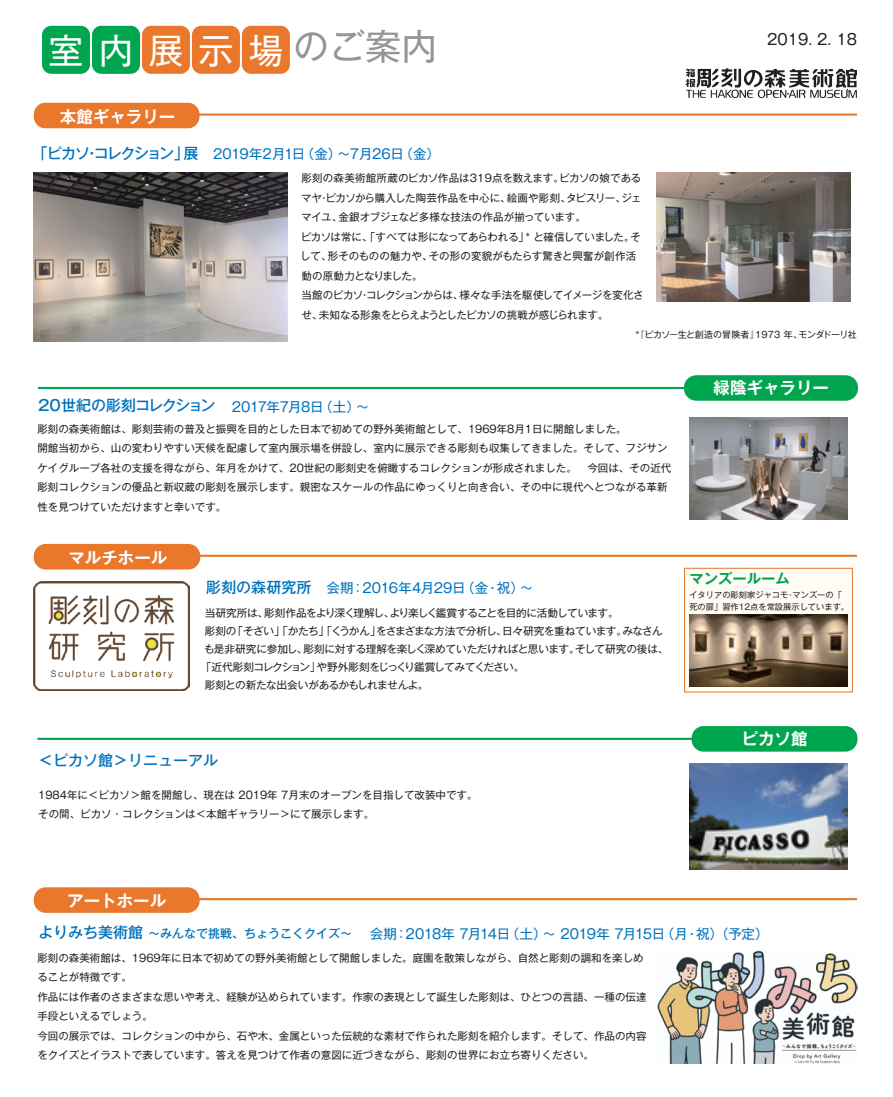
<style>
.page{position:relative;width:893px;height:1097px;background:#fff}
.page>*{position:absolute;margin:0;border:0;box-sizing:border-box;transform-origin:0 0}
.t1{font:34.95px "Gothic MB101 Pro";letter-spacing:.43em;color:#fff}
.t2{font:700 16.5px "Gothic MB101 Pro De";color:#fff}
.t3{font:500 15px "Gothic MB101 Pr 5";letter-spacing:-.03em;color:#0072bc}
.t4{font:500 15px "Gothic MB101 Pro";color:#0072bc}
.t5{font:15px "Gothic MB101 Pro";color:#231f20}
.t6{font:700 14.4px "Gothic MB101 Pro De";color:#00a54f}
.t7{font:13.5px "Gothic MB101 Pro";letter-spacing:-.04em;color:#0072bc}
.t8{font:13.5px "Gothic MB101 Pro";letter-spacing:-.005em;color:#0072bc}
.t9{font:500 12px "Gothic MB101 Pro";color:#0072bc}
.t10{font:10.5px/19.5px "Gothic MB101 Pro";color:#231f20}
.t11{font:10.5px/19.5px "Gothic MB101 Pro";letter-spacing:-.025em;color:#231f20}
.t12{font:10.5px "Gothic MB101 Pro";letter-spacing:-.04em;color:#231f20}
.t13{font:10.5px "Gothic MB101 Pro";letter-spacing:-.06em;color:#231f20}
.t14{font:10.5px "Gothic MB101 Pro";letter-spacing:-.075em;color:#231f20}
.t15{font:10.5px "Gothic MB101 Pro";letter-spacing:-.055em;color:#231f20}
.t16{font:9px "Gothic MB101 Pro";letter-spacing:-.035em;color:#231f20}
.t17{font:8.25px/12px "Gothic MB101 Pro";color:#231f20}
.s1{font-size:36px;color:#939598}
.s2{font-family:"Gothic MB101 Pr 5";font-weight:500;font-size:15px}
.s3{font-family:"Gothic MB101 Pro";font-weight:400;font-size:13.5px}
.s4{font-weight:500;font-size:15px}
.s5{font-size:15px}
</style>
<div class="page">
<hr style="left:183px;top:898px;width:674px;height:2px;background:#e9772c">
<div style="left:34px;top:887px;width:166px;height:25px;background:#e9772c;border-radius:12px"></div>
<hr style="left:37px;top:737px;width:680px;height:2px;background:#00a54f">
<div style="left:692px;top:726px;width:165px;height:25px;background:#00a54f;border-radius:12px"></div>
<img style="left:689px;top:763px;width:159px;height:106px">
<hr style="left:180px;top:554px;width:677px;height:3px;background:#e9772c">
<div style="left:34px;top:544px;width:166px;height:25px;background:#e9772c;border-radius:12px"></div>
<div style="left:684px;top:568px;width:169px;height:124px;background:#fefcf4;border:1px solid #e9772c"></div>
<img style="left:689px;top:614px;width:159px;height:72px">
<svg style="left:686px;top:68px;width:171px;height:30px"></svg>
<div style="left:42px;top:26px;width:48px;height:48px;background:#00a54f;border-radius:9px"></div>
<div style="left:92px;top:26px;width:48px;height:48px;background:#00a54f;border-radius:9px"></div>
<div style="left:142px;top:26px;width:48px;height:48px;background:#e9772c;border-radius:9px"></div>
<div style="left:192px;top:26px;width:48px;height:48px;background:#e9772c;border-radius:9px"></div>
<div style="left:242px;top:26px;width:48px;height:48px;background:#e9772c;border-radius:9px"></div>
<hr style="left:187px;top:113px;width:670px;height:3px;background:#e9772c">
<div style="left:34px;top:103px;width:165px;height:25px;background:#e9772c;border-radius:12px"></div>
<img style="left:34px;top:581px;width:155px;height:109px">
<hr style="left:38px;top:387px;width:680px;height:2px;background:#00a54f">
<div style="left:684px;top:375px;width:174px;height:26px;background:#00a54f;border-radius:12px"></div>
<img style="left:689px;top:417px;width:159px;height:102px">
<img style="left:34px;top:173px;width:253px;height:169px">
<img style="left:657px;top:173px;width:193px;height:129px">
<img style="left:657px;top:950px;width:200px;height:113px">
<h1 class="t1" style="left:49px;top:21px;width:390px">室内展示場<span class="s1">のご案内</span></h1>
<h3 class="t5" style="left:767px;top:27px;width:91px">2019. 2. 18</h3>
<h2 class="t2" style="left:60px;top:103px;width:117px">本館ギャラリー</h2>
<p class="t7" style="left:33px;top:142px;width:409px"><span class="s2">「ピカソ・コレクション」展</span> 2019年2月1日（金）～７月26日（金）</p>
<p class="t11" style="left:300px;top:167px;width:345px">彫刻の森美術館所蔵のピカソ作品は319点を数えます。ピカソの娘であるマヤ・ピカソから購入した陶芸作品を中心に、絵画や彫刻、タピスリー、ジェマイユ、金銀オブジェなど多様な技法の作品が揃っています。<br>ピカソは常に、「すべては形になってあらわれる」* と確信していました。そして、形そのものの魅力や、その形の変貌がもたらす驚きと興奮が創作活動の原動力となりました。<br>当館のピカソ・コレクションからは、様々な手法を駆使してイメージを変化させ、未知なる形象をとらえようとしたピカソの挑戦が感じられます。</p>
<p class="t16" style="left:635px;top:327px;width:223px">*『ピカソ－生と創造の冒険者』1973 年、モンダドーリ社</p>
<h3 class="t3" style="left:38px;top:393px;width:333px">20世紀の彫刻コレクション <span class="s3">2017年7月8日（土）～</span></h3>
<p class="t10" style="left:37px;top:417px;width:635px">彫刻の森美術館は、彫刻芸術の普及と振興を目的とした日本で初めての野外美術館として、1969年8月1日に開館しました。<br>開館当初から、山の変わりやすい天候を配慮して室内展示場を併設し、室内に展示できる彫刻も収集してきました。そして、フジサンケイグループ各社の支援を得ながら、年月をかけて、20世紀の彫刻史を俯瞰するコレクションが形成されました。　今回は、その近代彫刻コレクションの優品と新収蔵の彫刻を展示します。親密なスケールの作品にゆっくりと向き合い、その中に現代へとつながる革新性を見つけていただけますと幸いです。</p>
<h2 class="t2" style="left:68px;top:543px;width:100px">マルチホール</h2>
<p class="t8" style="left:206px;top:576px;width:328px"><span class="s4">彫刻の森研究所</span> 会期：2016年4月29日（金・祝）～</p>
<p class="t13" style="left:205px;top:604px;width:416px">当研究所は、彫刻作品をより深く理解し、より楽しく鑑賞することを目的に活動しています。</p>
<p class="t12" style="left:205px;top:622px;width:460px">彫刻の「そざい」「かたち」「くうかん」をさまざまな方法で分析し、日々研究を重ねています。みなさん</p>
<p class="t11" style="left:204px;top:637px;width:466px">も是非研究に参加し、彫刻に対する理解を楽しく深めていただければと思います。そして研究の後は、</p>
<p class="t14" style="left:201px;top:658px;width:325px">「近代彫刻コレクション」や野外彫刻をじっくり鑑賞してみてください。</p>
<p class="t15" style="left:205px;top:676px;width:225px">彫刻との新たな出会いがあるかもしれませんよ。</p>
<h3 class="t4" style="left:38px;top:747px;width:181px">＜ピカソ館＞リニューアル</h3>
<p class="t10" style="left:38px;top:783px;width:441px">1984年に＜ピカソ＞館を開館し、現在は 2019年 7月末のオープンを目指して改装中です。その間、ピカソ・コレクションは＜本館ギャラリー＞にて展示します。</p>
<h2 class="t2" style="left:713px;top:374px;width:117px">緑陰ギャラリー</h2>
<h3 class="t6" style="left:689px;top:566px;width:102px">マンズールーム</h3>
<p class="t17" style="left:689px;top:587px;width:161px">イタリアの彫刻家ジャコモ･マンズーの「死の扉」習作12点を常設展示しています。</p>
<h2 class="t2" style="left:741px;top:724px;width:67px">ピカソ館</h2>
<h2 class="t2" style="left:67px;top:887px;width:100px">アートホール</h2>
<p class="t9" style="left:38px;top:923px;width:315px"><span class="s5">よりみち美術館</span> ～みんなで挑戦、ちょうこくクイズ～</p>
<p class="t7" style="left:370px;top:922px;width:400px">会期：2018年 7月14日（土）～ 2019年 7月15日（月・祝）（予定）</p>
<p class="t10" style="left:37px;top:946px;width:611px">彫刻の森美術館は、1969年に日本で初めての野外美術館として開館しました。庭園を散策しながら、自然と彫刻の調和を楽しめることが特徴です。<br>作品には作者のさまざまな思いや考え、経験が込められています。作家の表現として誕生した彫刻は、ひとつの言語、一種の伝達手段といえるでしょう。<br>今回の展示では、コレクションの中から、石や木、金属といった伝統的な素材で作られた彫刻を紹介します。そして、作品の内容をクイズとイラストで表しています。答えを見つけて作者の意図に近づきながら、彫刻の世界にお立ち寄りください。</p>
</div>
